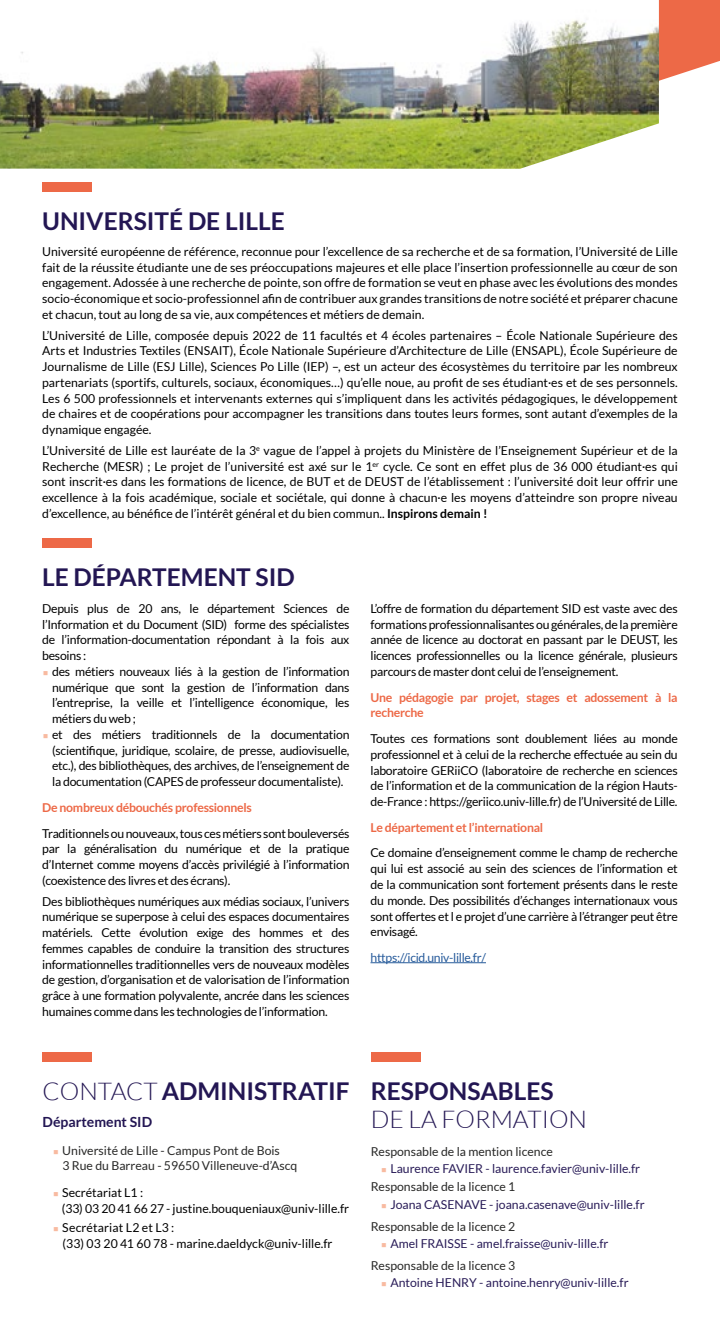
<style>
.page{position:relative;width:720px;height:1340px;background:#fff}
.page>*{position:absolute;margin:0;border:0;box-sizing:border-box;transform-origin:0 0}
.t1{font:700 24.5px "Lato";color:#231653}
.t2{font:300 24.5px "Lato";color:#231653}
.t3{font:700 14px "Lato";color:#231653}
.t4{font:12.25px/15.8px "Lato";letter-spacing:-.02em;color:#000;text-align:justify}
.t5{font:12.25px/15.2px "Lato";color:#282827}
.t6{font:12.25px "Lato";color:#291c58}
.t7{font:12.25px/15.8px "Lato";color:#000}
.t8{font:700 12.25px/15.8px "Lato";letter-spacing:-.02em;color:#ed6947}
.t9{font:12.25px "Lato";letter-spacing:-.025em;color:#275b9b}
.s1{font-family:"Rational Display";font-weight:500}
.s2{font-weight:700}
.s3{font-weight:300}
</style>
<div class="page">
<div style="left:42px;top:182px;width:50px;height:10px;background:#ed6947"></div>
<div style="left:43px;top:1051px;width:49px;height:10px;background:#ed6947"></div>
<div style="left:370px;top:1051px;width:50px;height:10px;background:#ed6947"></div>
<svg style="left:658px;top:0;width:61px;height:106px;fill:#ed6947"></svg>
<div style="left:42px;top:538px;width:50px;height:10px;background:#ed6947"></div>
<hr style="left:370px;top:962px;width:116px;height:1px;background:#275b9b">
<img style="left:0;top:20px;width:658px;height:149px">
<h1 class="t1" style="left:42px;top:207px;width:244px">UNIVERSITÉ DE LILLE</h1>
<p class="t4" style="left:42px;top:243px;width:637px">Université européenne de référence, reconnue pour l’excellence de sa recherche et de sa formation, l’Université de Lille fait de la réussite étudiante une de ses préoccupations majeures et elle place l’insertion professionnelle au cœur de son engagement. Adossée à une recherche de pointe, son offre de formation se veut en phase avec les évolutions des mondes socio-économique et socio-professionnel afin de contribuer aux grandes transitions de notre société et préparer chacune et chacun, tout au long de sa vie, aux compétences et métiers de demain.</p>
<p class="t4" style="left:42px;top:327px;width:636px">L’Université de Lille, composée depuis 2022 de 11 facultés et 4 écoles partenaires – École Nationale Supérieure des Arts et Industries Textiles (ENSAIT), École Nationale Supérieure d’Architecture de Lille (ENSAPL), École Supérieure de Journalisme de Lille (ESJ Lille), Sciences Po Lille (IEP) –, est un acteur des écosystèmes du territoire par les nombreux partenariats (sportifs, culturels, sociaux, économiques…) qu’elle noue, au profit de ses étudiant<span class="s1">·</span>es et de ses personnels.<br>Les 6 500 professionnels et intervenants externes qui s’impliquent dans les activités pédagogiques, le développement de chaires et de coopérations pour accompagner les transitions dans toutes leurs formes, sont autant d’exemples de la dynamique engagée.</p>
<p class="t4" style="left:42px;top:442px;width:636px">L’Université de Lille est lauréate de la 3<sup>e</sup> vague de l’appel à projets du Ministère de l’Enseignement Supérieur et de la Recherche (MESR) ; Le projet de l’université est axé sur le 1<sup>er</sup> cycle. Ce sont en effet plus de 36 000 étudiant<span class="s1">·</span>es qui sont inscrit<span class="s1">·</span>es dans les formations de licence, de BUT et de DEUST de l’établissement : l’université doit leur offrir une excellence à la fois académique, sociale et sociétale, qui donne à chacun<span class="s1">·</span>e les moyens d’atteindre son propre niveau d’excellence, au bénéfice de l’intérêt général et du bien commun.. <span class="s2">Inspirons demain !</span></p>
<h1 class="t1" style="left:42px;top:563px;width:254px">LE DÉPARTEMENT SID</h1>
<p class="t4" style="left:42px;top:600px;width:309px">Depuis plus de 20 ans, le département Sciences de l’Information et du Document (SID) forme des spécialistes de l’information-documentation répondant à la fois aux besoins :</p>
<p class="t4" style="left:52px;top:663px;width:299px;text-align:left">des métiers nouveaux liés à la gestion de l’information numérique que sont la gestion de l’information dans l’entreprise, la veille et l’intelligence économique, les métiers du web ;<br>et des métiers traditionnels de la documentation (scientifique, juridique, scolaire, de presse, audiovisuelle, etc.), des bibliothèques, des archives, de l’enseignement de la documentation (CAPES de professeur documentaliste).</p>
<p class="t8" style="left:42px;top:799px;width:211px">De nombreux débouchés professionnels</p>
<p class="t4" style="left:42px;top:825px;width:308px">Traditionnels ou nouveaux, tous ces métiers sont bouleversés par la généralisation du numérique et de la pratique d’Internet comme moyens d’accès privilégié à l’information (coexistence des livres et des écrans).</p>
<p class="t4" style="left:42px;top:893px;width:309px">Des bibliothèques numériques aux médias sociaux, l’univers numérique se superpose à celui des espaces documentaires matériels. Cette évolution exige des hommes et des femmes capables de conduire la transition des structures informationnelles traditionnelles vers de nouveaux modèles de gestion, d’organisation et de valorisation de l’information grâce à une formation polyvalente, ancrée dans les sciences humaines comme dans les technologies de l’information.</p>
<p class="t4" style="left:370px;top:600px;width:309px">L’offre de formation du département SID est vaste avec des formations professionnalisantes ou générales, de la première année de licence au doctorat en passant par le DEUST, les licences professionnelles ou la licence générale, plusieurs parcours de master dont celui de l’enseignement.</p>
<p class="t8" style="left:370px;top:689px;width:308px">Une pédagogie par projet, stages et adossement à la recherche</p>
<p class="t4" style="left:370px;top:730px;width:309px">Toutes ces formations sont doublement liées au monde professionnel et à celui de la recherche effectuée au sein du laboratoire GERiiCO (laboratoire de recherche en sciences de l’information et de la communication de la région Hauts&shy;de-France : https://geriico.univ-lille.fr) de l’Université de Lille.</p>
<p class="t8" style="left:370px;top:819px;width:174px">Le département et l’international</p>
<p class="t4" style="left:370px;top:845px;width:308px">Ce domaine d’enseignement comme le champ de recherche qui lui est associé au sein des sciences de l’information et de la communication sont fortement présents dans le reste du monde. Des possibilités d’échanges internationaux vous sont offertes et l e projet d’une carrière à l’étranger peut être envisagé.</p>
<p class="t9" style="left:370px;top:950px;width:117px">https://icid.univ-lille.fr/</p>
<h1 class="t1" style="left:43px;top:1076px;width:308px"><span class="s3">CONTACT</span> ADMINISTRATIF</h1>
<p class="t3" style="left:43px;top:1113px;width:111px">Département SID</p>
<p class="t5" style="left:62px;top:1142px;width:237px">Université de Lille - Campus Pont de Bois<br>3 Rue du Barreau - 59650 Villeneuve-d’Ascq</p>
<p class="t7" style="left:62px;top:1184px;width:289px">Secrétariat L1 :<br>(33) 03 20 41 66 27 - justine.bouqueniaux@univ-lille.fr</p>
<p class="t7" style="left:62px;top:1219px;width:272px">Secrétariat L2 et L3 :<br>(33) 03 20 41 60 78 - marine.daeldyck@univ-lille.fr</p>
<h1 class="t1" style="left:370px;top:1076px;width:184px">RESPONSABLES</h1>
<h1 class="t2" style="left:370px;top:1105px;width:218px">DE LA FORMATION</h1>
<p class="t5" style="left:370px;top:1143px;width:183px">Responsable de la mention licence</p>
<p class="t6" style="left:390px;top:1161px;width:251px">Laurence FAVIER - laurence.favier@univ-lille.fr</p>
<p class="t5" style="left:370px;top:1179px;width:146px">Responsable de la licence 1</p>
<p class="t6" style="left:390px;top:1197px;width:256px">Joana CASENAVE - joana.casenave@univ-lille.fr</p>
<p class="t5" style="left:370px;top:1218px;width:146px">Responsable de la licence 2</p>
<p class="t6" style="left:390px;top:1236px;width:219px">Amel FRAISSE - amel.fraisse@univ-lille.fr</p>
<p class="t5" style="left:370px;top:1257px;width:146px">Responsable de la licence 3</p>
<p class="t6" style="left:390px;top:1276px;width:240px">Antoine HENRY - antoine.henry@univ-lille.fr</p>
</div>
